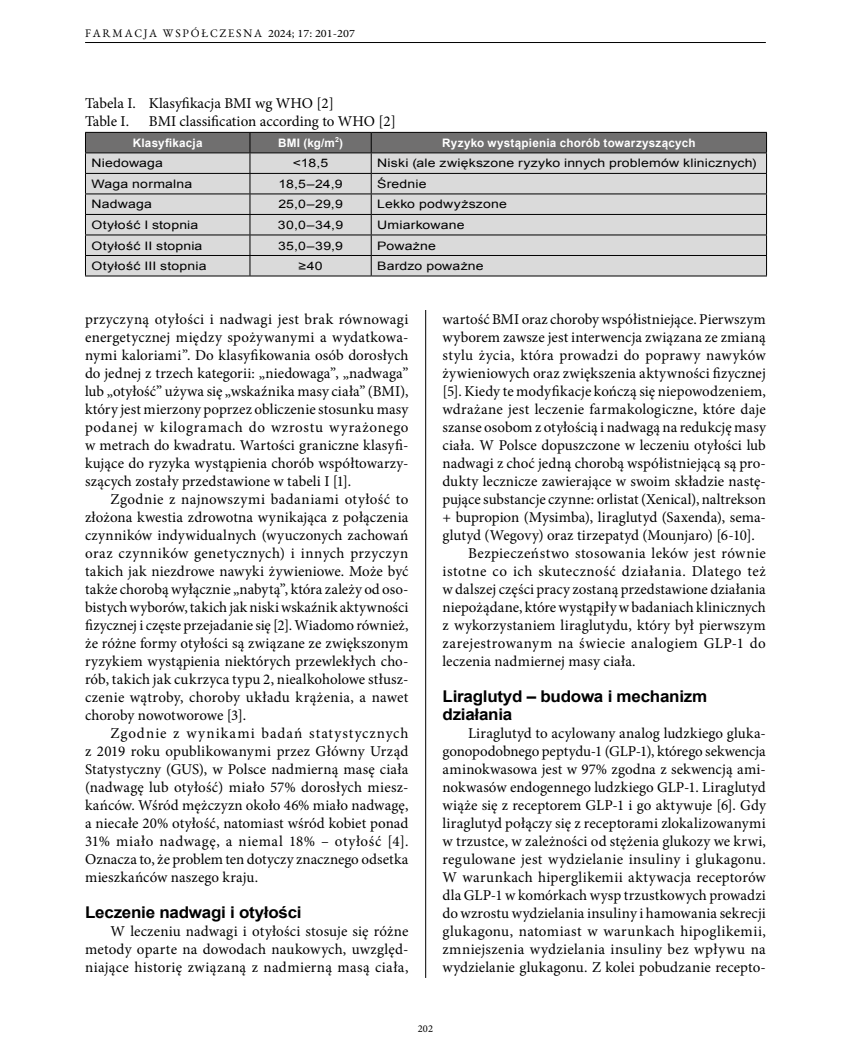
<style>
.page{position:relative;width:851px;height:1063px;background:#fff}
.page>*{position:absolute;margin:0;border:0;box-sizing:border-box;transform-origin:0 0}
.t1{font:700 16.2px/18px "Arial";letter-spacing:-.015em;color:#000;scale:1.05 1}
.t2{font:15px/18px "Minion Pro";letter-spacing:.01em;color:#000;text-align:justify}
.t3{font:15px "Minion Pro";letter-spacing:.03em;color:#000}
.t4{font:15px "Minion Pro";letter-spacing:.035em;color:#000}
.t5{font:11.7px "Arial";letter-spacing:.015em;color:#000;scale:1.2 1}
.t6{font:700 11.7px "Arial";letter-spacing:.02em;color:#fff}
.t7{font:11.55px "EB Garamond";letter-spacing:.16em;color:#000}
.t8{font:10.5px "Minion Pro";color:#000}
.s1{font-family:"Minion Pro";font-size:11.25px}
</style>
<div class="page">
<hr style="left:425px;top:85px;width:1px;height:893px;background:#000">
<hr style="left:85px;top:42px;width:680px;height:1px;background:#000">
<div style="left:85px;top:85px;width:680px;height:224px;background:#fff"></div>
<hr style="left:85px;top:276px;width:165px;height:1px;background:#000">
<hr style="left:250px;top:276px;width:121px;height:1px;background:#000">
<svg style="left:85px;top:132px;width:682px;height:144px;background:#bfbfbf"></svg>
<hr style="left:371px;top:276px;width:395px;height:1px;background:#000">
<p class="t7" style="left:85px;top:24px;width:271px">FARMACJA WSPÓŁCZESNA <span class="s1">2024; 17: 201-207</span></p>
<p class="t2" style="left:85px;top:94px;width:250px">Tabela I. Klasyfikacja BMI wg WHO [2]<br>Table I.</p>
<p class="t2" style="left:149px;top:112px;width:248px">BMI classification according to WHO [2]</p>
<p class="t6" style="left:133px;top:135px;width:71px">Klasyfikacja</p>
<p class="t6" style="left:278px;top:135px;width:66px">BMI (kg/m<sup>2</sup>)</p>
<p class="t6" style="left:442px;top:135px;width:255px">Ryzyko wystąpienia chorób towarzyszących</p>
<p class="t5" style="left:91px;top:156px;width:61px">Niedowaga</p>
<p class="t5" style="left:293px;top:156px;width:31px">&lt;18,5</p>
<p class="t5" style="left:377px;top:156px;width:317px">Niski (ale zwiększone ryzyko innych problemów klinicznych)</p>
<p class="t5" style="left:91px;top:176px;width:85px">Waga normalna</p>
<p class="t5" style="left:278px;top:176px;width:55px">18,5–24,9</p>
<p class="t5" style="left:377px;top:176px;width:43px">Średnie</p>
<p class="t5" style="left:91px;top:197px;width:52px">Nadwaga</p>
<p class="t5" style="left:278px;top:197px;width:55px">25,0–29,9</p>
<p class="t5" style="left:377px;top:197px;width:109px">Lekko podwyższone</p>
<p class="t5" style="left:91px;top:217px;width:91px">Otyłość I stopnia</p>
<p class="t5" style="left:278px;top:217px;width:56px">30,0–34,9</p>
<p class="t5" style="left:377px;top:217px;width:74px">Umiarkowane</p>
<p class="t5" style="left:91px;top:238px;width:94px">Otyłość II stopnia</p>
<p class="t5" style="left:278px;top:238px;width:56px">35,0–39,9</p>
<p class="t5" style="left:377px;top:238px;width:50px">Poważne</p>
<p class="t5" style="left:91px;top:258px;width:97px">Otyłość III stopnia</p>
<p class="t5" style="left:298px;top:258px;width:21px">≥40</p>
<p class="t5" style="left:377px;top:258px;width:90px">Bardzo poważne</p>
<p class="t2" style="left:85px;top:310px;width:325px">przyczyną otyłości i nadwagi jest brak równowagi energetycznej między spożywanymi a wydatkowa&shy;nymi kaloriami”. Do klasyfikowania osób dorosłych do jednej z trzech kategorii: „niedowaga”, „nadwaga” lub „otyłość” używa się „wskaźnika masy ciała” (BMI), który jest mierzony poprzez obliczenie stosunku masy podanej w kilogramach do wzrostu wyrażonego w metrach do kwadratu. Wartości graniczne klasyfi&shy;kujące do ryzyka wystąpienia chorób współtowarzy&shy;szących zostały przedstawione w tabeli I [1].</p>
<p class="t2" style="left:85px;top:490px;width:325px;text-indent:26px">Zgodnie z najnowszymi badaniami otyłość to złożona kwestia zdrowotna wynikająca z połączenia czynników indywidualnych (wyuczonych zachowań oraz czynników genetycznych) i innych przyczyn takich jak niezdrowe nawyki żywieniowe. Może być także chorobą wyłącznie „nabytą”, która zależy od oso&shy;bistych wyborów, takich jak niski wskaźnik aktywności fizycznej i częste przejadanie się [2]. Wiadomo również, że różne formy otyłości są związane ze zwiększonym ryzykiem wystąpienia niektórych przewlekłych cho&shy;rób, takich jak cukrzyca typu 2, niealkoholowe stłusz&shy;czenie wątroby, choroby układu krążenia, a nawet choroby nowotworowe [3].</p>
<p class="t2" style="left:85px;top:724px;width:325px;text-indent:26px">Zgodnie z wynikami badań statystycznych z 2019 roku opublikowanymi przez Główny Urząd Statystyczny (GUS), w Polsce nadmierną masę ciała (nadwagę lub otyłość) miało 57% dorosłych miesz&shy;kańców. Wśród mężczyzn około 46% miało nadwagę, a niecałe 20% otyłość, natomiast wśród kobiet ponad 31% miało nadwagę, a niemal 18% – otyłość [4].<br>Oznacza to, że problem ten dotyczy znacznego odsetka mieszkańców naszego kraju.</p>
<p class="t1" style="left:85px;top:904px;width:208px">Leczenie nadwagi i otyłości</p>
<p class="t2" style="left:85px;top:922px;width:325px;text-indent:26px">W leczeniu nadwagi i otyłości stosuje się różne metody oparte na dowodach naukowych, uwzględ&shy;niające historię związaną z nadmierną masą ciała,</p>
<p class="t2" style="left:442px;top:310px;width:325px">wartość BMI oraz choroby współistniejące. Pierwszym</p>
<p class="t2" style="left:442px;top:328px;width:325px">wyborem zawsze jest interwencja związana ze zmianą</p>
<p class="t2" style="left:442px;top:346px;width:325px">stylu życia, która prowadzi do poprawy nawyków</p>
<p class="t2" style="left:442px;top:364px;width:325px">żywieniowych oraz zwiększenia aktywności fizycznej</p>
<p class="t2" style="left:442px;top:382px;width:325px">[5]. Kiedy te modyfikacje kończą się niepowodzeniem,</p>
<p class="t2" style="left:442px;top:400px;width:325px">wdrażane jest leczenie farmakologiczne, które daje</p>
<p class="t2" style="left:442px;top:418px;width:325px">szanse osobom z otyłością i nadwagą na redukcję masy</p>
<p class="t2" style="left:442px;top:436px;width:325px">ciała. W Polsce dopuszczone w leczeniu otyłości lub</p>
<p class="t2" style="left:442px;top:454px;width:325px">nadwagi z choć jedną chorobą współistniejącą są pro-</p>
<p class="t2" style="left:442px;top:472px;width:325px">dukty lecznicze zawierające w swoim składzie nastę-</p>
<p class="t2" style="left:442px;top:490px;width:325px">pujące substancje czynne: orlistat (Xenical), naltrekson</p>
<p class="t2" style="left:442px;top:508px;width:325px">+ bupropion (Mysimba), liraglutyd (Saxenda), sema-</p>
<p class="t2" style="left:442px;top:526px;width:314px">glutyd (Wegovy) oraz tirzepatyd (Mounjaro) [6-10].</p>
<p class="t3" style="left:468px;top:543px;width:299px">Bezpieczeństwo stosowania leków jest równie</p>
<p class="t4" style="left:442px;top:561px;width:325px">istotne co ich skuteczność działania. Dlatego też</p>
<p class="t2" style="left:442px;top:580px;width:325px">w dalszej części pracy zostaną przedstawione działania</p>
<p class="t2" style="left:442px;top:598px;width:325px">niepożądane, które wystąpiły w badaniach klinicznych</p>
<p class="t2" style="left:442px;top:616px;width:325px">z wykorzystaniem liraglutydu, który był pierwszym</p>
<p class="t3" style="left:442px;top:633px;width:325px">zarejestrowanym na świecie analogiem GLP-1 do</p>
<p class="t2" style="left:442px;top:652px;width:195px">leczenia nadmiernej masy ciała.</p>
<p class="t1" style="left:442px;top:688px;width:253px">Liraglutyd – budowa i mechanizm działania</p>
<p class="t2" style="left:442px;top:724px;width:325px;text-indent:26px">Liraglutyd to acylowany analog ludzkiego gluka&shy;gonopodobnego peptydu-1 (GLP-1), którego sekwencja aminokwasowa jest w 97% zgodna z sekwencją ami&shy;nokwasów endogennego ludzkiego GLP-1. Liraglutyd wiąże się z receptorem GLP-1 i go aktywuje [6]. Gdy liraglutyd połączy się z receptorami zlokalizowanymi w trzustce, w zależności od stężenia glukozy we krwi, regulowane jest wydzielanie insuliny i glukagonu.<br>W warunkach hiperglikemii aktywacja receptorów dla GLP-1 w komórkach wysp trzustkowych prowadzi do wzrostu wydzielania insuliny i hamowania sekrecji glukagonu, natomiast w warunkach hipoglikemii, zmniejszenia wydzielania insuliny bez wpływu na wydzielanie glukagonu. Z kolei pobudzanie recepto-</p>
<p class="t8" style="left:418px;top:1022px;width:17px">202</p>
</div>
